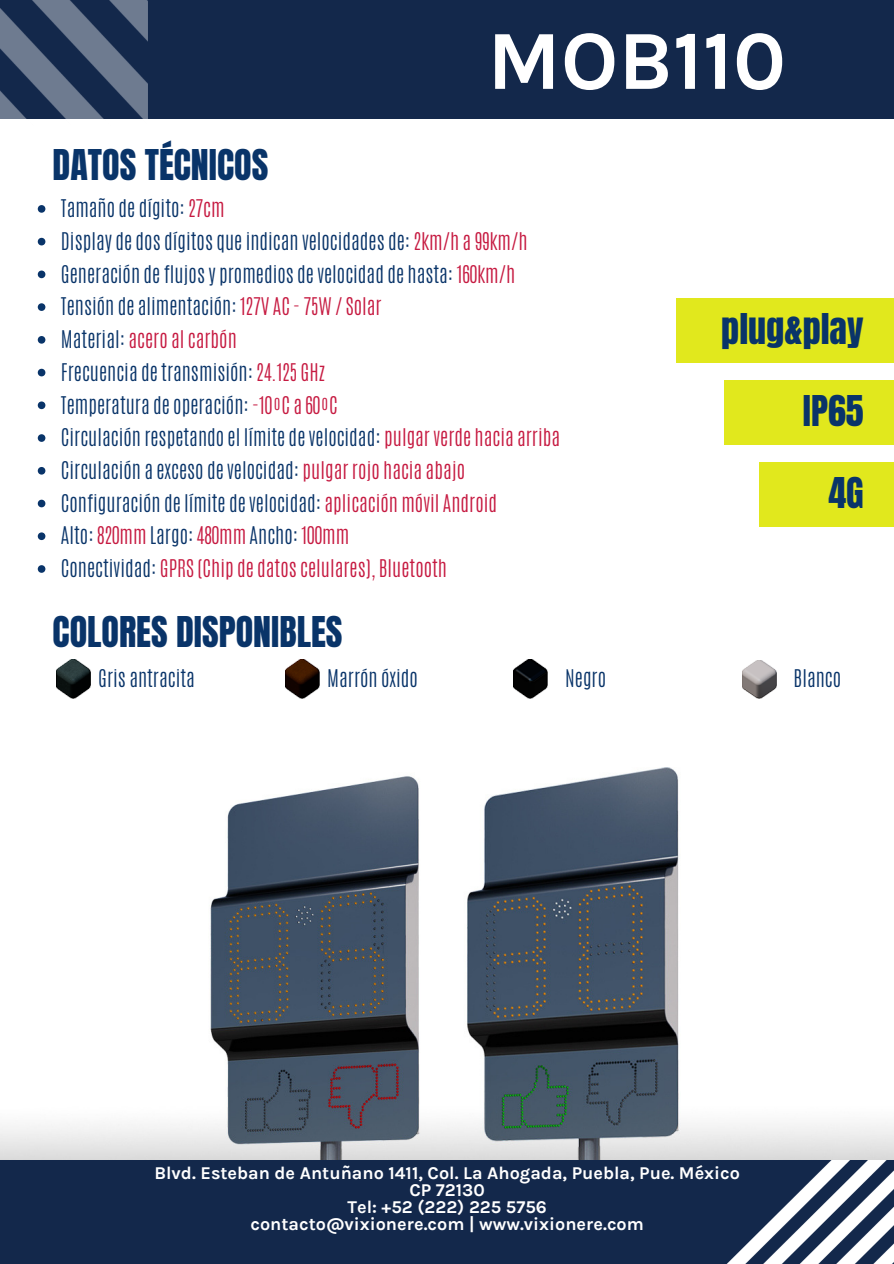
<style>
.page{position:relative;width:894px;height:1264px;background:#fff}
.page>*{position:absolute;margin:0;border:0;box-sizing:border-box;transform-origin:0 0}
.t1{font:700 84px "Karla";color:#fff}
.t2{font:36px "Anton";color:#093469}
.t3{font:300 20.4px/32.7px "Antonio";color:#093469}
.t4{font:700 18px/17px "Karla";color:#fff;text-align:center}
.s1{color:#c61a41}
</style>
<div class="page">
<div style="left:147px;top:0;width:746px;height:118px;background:#13284b"></div>
<img style="left:0;top:0;width:147px;height:119px">
<div style="left:0;top:1159px;width:722px;height:104px;background:#13284b"></div>
<img style="left:722px;top:1159px;width:171px;height:104px">
<img style="left:0;top:767px;width:893px;height:392px">
<svg style="left:38px;top:205px;width:7px;height:8px"></svg>
<svg style="left:38px;top:238px;width:7px;height:7px"></svg>
<svg style="left:38px;top:270px;width:7px;height:8px"></svg>
<svg style="left:38px;top:303px;width:7px;height:8px"></svg>
<svg style="left:38px;top:336px;width:7px;height:7px"></svg>
<svg style="left:38px;top:369px;width:7px;height:7px"></svg>
<svg style="left:38px;top:401px;width:7px;height:8px"></svg>
<svg style="left:38px;top:434px;width:7px;height:8px"></svg>
<svg style="left:38px;top:467px;width:7px;height:7px"></svg>
<svg style="left:38px;top:499px;width:7px;height:8px"></svg>
<svg style="left:38px;top:532px;width:7px;height:8px"></svg>
<svg style="left:38px;top:565px;width:7px;height:8px"></svg>
<div style="left:676px;top:298px;width:217px;height:64px;background:#e1e81d"></div>
<div style="left:724px;top:380px;width:169px;height:64px;background:#e1e81d"></div>
<div style="left:759px;top:463px;width:134px;height:64px;background:#e1e81d"></div>
<img style="left:57px;top:660px;width:34px;height:38px">
<img style="left:285px;top:660px;width:34px;height:38px">
<img style="left:513px;top:660px;width:34px;height:38px">
<img style="left:742px;top:660px;width:34px;height:38px">
<h2 class="t2" style="left:53px;top:139px;width:217px">DATOS TÉCNICOS</h2>
<h1 class="t1" style="left:487px;top:12px;width:300px">MOB110</h1>
<p class="t3" style="left:61px;top:192px;width:500px">Tamaño de dígito: <span class="s1">27cm<br></span>Display de dos dígitos que indican velocidades de: <span class="s1">2km/h a 99km/h </span>Generación de flujos y promedios de velocidad de hasta: <span class="s1">160km/h </span>Tensión de alimentación: <span class="s1">127V AC - 75W / Solar<br></span>Material: <span class="s1">acero al carbón<br></span>Frecuencia de transmisión: <span class="s1">24.125 GHz<br></span>Temperatura de operación: <span class="s1">-10ºC a 60ºC<br></span>Circulación respetando el límite de velocidad: <span class="s1">pulgar verde hacia arriba </span>Circulación a exceso de velocidad: <span class="s1">pulgar rojo hacia abajo </span>Configuración de límite de velocidad: <span class="s1">aplicación móvil Android<br></span>Alto: <span class="s1">820mm</span> Largo: <span class="s1">480mm</span> Ancho: <span class="s1">100mm<br></span>Conectividad: <span class="s1">GPRS (Chip de datos celulares), Bluetooth</span></p>
<h2 class="t2" style="left:53px;top:606px;width:291px">COLORES DISPONIBLES</h2>
<h2 class="t2" style="left:721px;top:303px;width:144px">plug&amp;play</h2>
<h2 class="t2" style="left:802px;top:385px;width:62px">IP65</h2>
<h2 class="t2" style="left:828px;top:467px;width:37px">4G</h2>
<p class="t3" style="left:98px;top:661px;width:98px">Gris antracita</p>
<p class="t3" style="left:327px;top:661px;width:92px">Marrón óxido</p>
<p class="t3" style="left:565px;top:661px;width:42px">Negro</p>
<p class="t3" style="left:793px;top:661px;width:49px">Blanco</p>
<p class="t4" style="left:154px;top:1164px;width:587px">Blvd. Esteban de Antuñano 1411, Col. La Ahogada, Puebla, Pue. México CP 72130<br>Tel: +52 (222) 225 5756<br>contacto@vixionere.com | www.vixionere.com</p>
</div>
